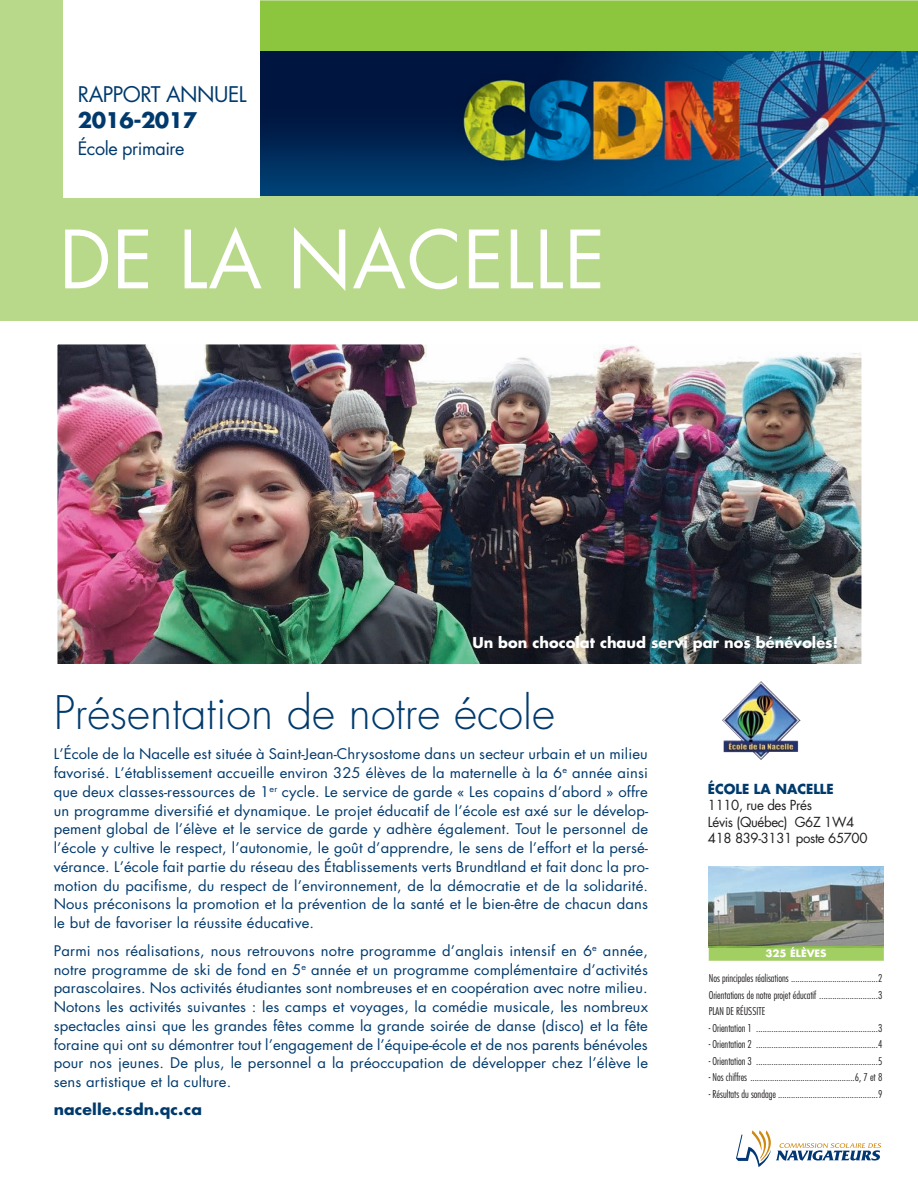
<style>
.page{position:relative;width:918px;height:1188px;background:#fff}
.page>*{position:absolute;margin:0;border:0;box-sizing:border-box;transform-origin:0 0}
.t1{font:78px "Futura";letter-spacing:.015em;color:#fff}
.t2{font:300 45px "Futura";color:#003a6d}
.t3{font:21px "Futura";letter-spacing:-.025em;color:#003a6d}
.t4{font:700 21px "Futura";letter-spacing:-.025em;color:#003a6d}
.t5{font:18px "Futura";letter-spacing:-.025em;color:#003a6d}
.t6{font:700 15px "Futura";letter-spacing:.01em;color:#003a6d;scale:1.04 1}
.t7{font:700 14.55px "Futura";color:#fff}
.t8{font:14.25px/18.8px "Futura";letter-spacing:.01em;color:#003a6d;text-align:justify;scale:1.04 1}
.t9{font:13.5px/16.5px "Futura";letter-spacing:-.025em;color:#231f20}
.t10{font:700 13.5px "Futura";color:#003a6d}
.t11{font:300 condensed 10.5px/16.5px "Futura";color:#231f20;text-align:justify}
.t12{font:700 9.9px "Futura";color:#fff;scale:1.05 1}
</style>
<div class="page">
<div style="left:0;top:0;width:918px;height:321px;background:#b8d989"></div>
<div style="left:65px;top:1px;width:853px;height:195px;background:#8bc63e"></div>
<img style="left:260px;top:51px;width:658px;height:145px">
<img style="left:58px;top:345px;width:802px;height:318px">
<div style="left:54px;top:341px;width:810px;height:326px;border:3px solid #fff"></div>
<img style="left:722px;top:681px;width:79px;height:79px">
<img style="left:709px;top:867px;width:175px;height:79px">
<svg style="left:736px;top:1130px;width:145px;height:37px"></svg>
<div style="left:64px;top:0;width:196px;height:198px;background:#fff"></div>
<svg style="left:709px;top:946px;width:175px;height:15px;background:#a0cc62"></svg>
<h3 class="t3" style="left:78px;top:85px;width:170px">RAPPORT ANNUEL</h3>
<h3 class="t4" style="left:78px;top:110px;width:121px">2016-2017</h3>
<p class="t5" style="left:78px;top:140px;width:108px">École primaire</p>
<h1 class="t1" style="left:59px;top:224px;width:548px">DE LA NACELLE</h1>
<p class="t7" style="left:472px;top:636px;width:367px">Un bon chocolat chaud servi par nos bénévoles!</p>
<h2 class="t2" style="left:54px;top:692px;width:503px">Présentation de notre école</h2>
<p class="t8" style="left:54px;top:746px;width:573px">L’École de la Nacelle est située à Saint-Jean-Chrysostome dans un secteur urbain et un milieu favorisé. L’établissement accueille environ 325 élèves de la maternelle à la 6<sup>e</sup> année ainsi que deux classes-ressources de 1<sup>er</sup> cycle. Le service de garde « Les copains d’abord » offre un programme diversifié et dynamique. Le projet éducatif de l’école est axé sur le dévelop&shy;pement global de l’élève et le service de garde y adhère également. Tout le personnel de l’école y cultive le respect, l’autonomie, le goût d’apprendre, le sens de l’effort et la persé&shy;vérance. L’école fait partie du réseau des Établissements verts Brundtland et fait donc la pro&shy;motion du pacifisme, du respect de l’environnement, de la démocratie et de la solidarité.<br>Nous préconisons la promotion et la prévention de la santé et le bien-être de chacun dans le but de favoriser la réussite éducative.</p>
<p class="t8" style="left:54px;top:943px;width:573px">Parmi nos réalisations, nous retrouvons notre programme d’anglais intensif en 6<sup>e</sup> année, notre programme de ski de fond en 5<sup>e</sup> année et un programme complémentaire d’activités parascolaires. Nos activités étudiantes sont nombreuses et en coopération avec notre milieu.<br>Notons les activités suivantes : les camps et voyages, la comédie musicale, les nombreux spectacles ainsi que les grandes fêtes comme la grande soirée de danse (disco) et la fête foraine qui ont su démontrer tout l’engagement de l’équipe-école et de nos parents bénévoles pour nos jeunes. De plus, le personnel a la préoccupation de développer chez l’élève le sens artistique et la culture.</p>
<p class="t6" style="left:54px;top:1102px;width:144px">nacelle.csdn.qc.ca</p>
<p class="t10" style="left:708px;top:783px;width:127px">ÉCOLE LA NACELLE</p>
<p class="t9" style="left:708px;top:798px;width:161px">1110, rue des Prés<br>Lévis (Québec) G6Z 1W4<br>418 839-3131 poste 65700</p>
<p class="t12" style="left:765px;top:949px;width:60px">325 ÉLÈVES</p>
<p class="t11" style="left:709px;top:971px;width:175px">Nos principales réalisations ........................................2<br>Orientations de notre projet éducatif ...........................3<br>PLAN DE RÉUSSITE</p>
<p class="t11" style="left:709px;top:1020px;width:175px">- Orientation 1 ........................................................3</p>
<p class="t11" style="left:709px;top:1037px;width:175px">- Orientation 2 ........................................................4</p>
<p class="t11" style="left:709px;top:1053px;width:175px">- Orientation 3 ........................................................5</p>
<p class="t11" style="left:709px;top:1070px;width:175px">- Nos chiffres ................................................6, 7 et 8</p>
<p class="t11" style="left:709px;top:1086px;width:175px">- Résultats du sondage ..............................................9</p>
</div>
